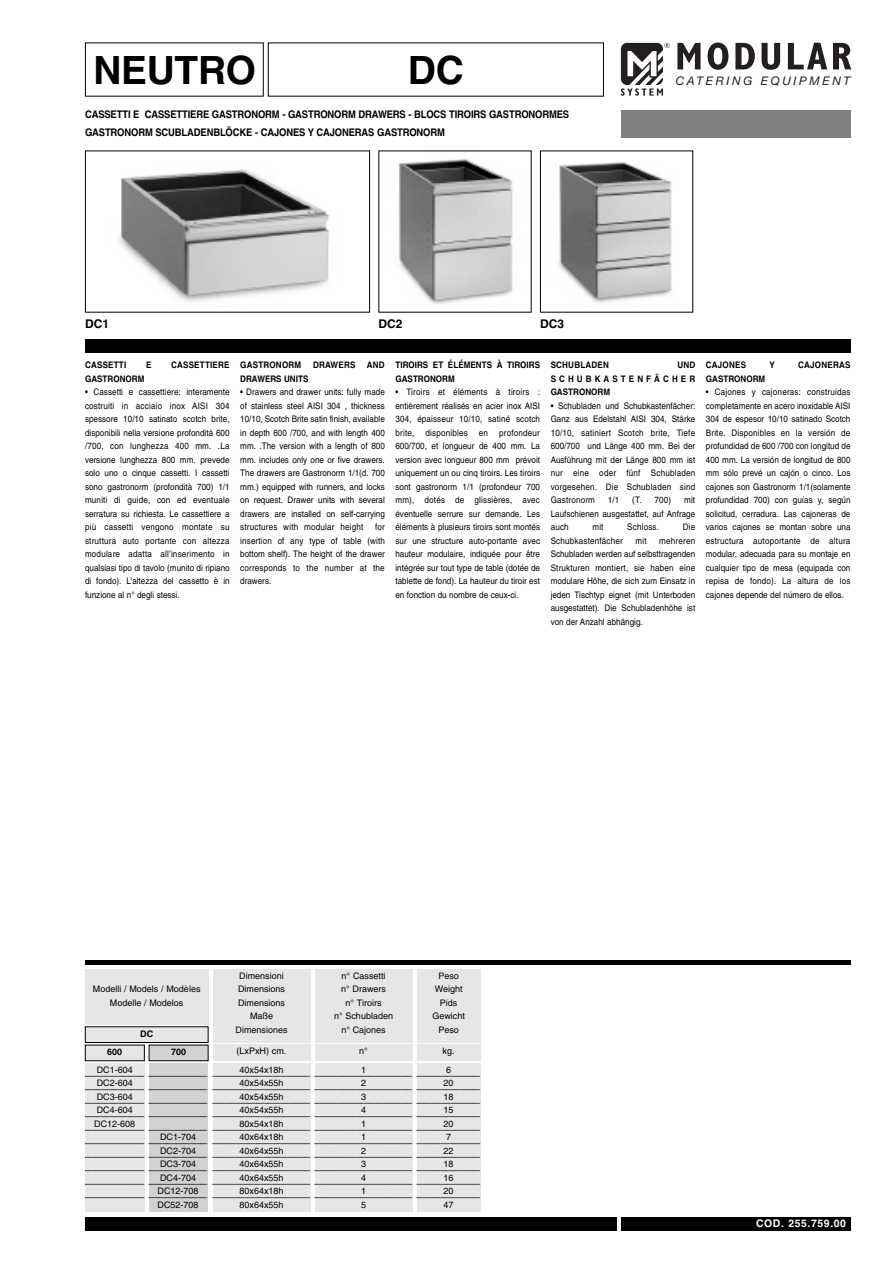
<style>
.page{position:relative;width:893px;height:1263px;background:#fff}
.page>*{position:absolute;margin:0;border:0;box-sizing:border-box;transform-origin:0 0}
.t1{font:700 39px "Helvetica";letter-spacing:-.01em;color:#000}
.t2{font:700 12px "Helvetica";color:#000}
.t3{font:italic 11.85px "Helvetica Neue";letter-spacing:.22em;color:#231f20}
.t4{font:700 10.5px/18px "Helvetica";letter-spacing:-.015em;color:#000;scale:.9 1}
.t5{font:700 10.5px "Helvetica";letter-spacing:.055em;color:#fff}
.t6{font:9px/13.5px "Helvetica";color:#000;text-align:justify;scale:.9 1}
.t7{font:9px/13.5px "Helvetica";color:#000;text-align:center}
.t8{font:700 9px/13.5px "Helvetica";letter-spacing:.02em;color:#000;text-align:justify;scale:.9 1}
.t9{font:700 9px/13.5px "Helvetica";color:#000;scale:.9 1}
.t10{font:9px "Helvetica";letter-spacing:.02em;color:#000;scale:.9 1}
.t11{font:700 9px "Helvetica";letter-spacing:.02em;color:#000}
</style>
<div class="page">
<div style="left:621px;top:110px;width:229px;height:27px;background:#808080"></div>
<svg style="left:677px;top:43px;width:24px;height:26px"></svg>
<svg style="left:708px;top:43px;width:20px;height:27px"></svg>
<svg style="left:735px;top:43px;width:20px;height:26px"></svg>
<svg style="left:762px;top:43px;width:18px;height:27px"></svg>
<svg style="left:788px;top:43px;width:39px;height:26px"></svg>
<svg style="left:833px;top:43px;width:18px;height:26px"></svg>
<svg style="left:621px;top:43px;width:49px;height:53px"></svg>
<div style="left:621px;top:1217px;width:229px;height:14px;background:#000"></div>
<div style="left:85px;top:1217px;width:532px;height:14px;background:#000"></div>
<div style="left:85px;top:340px;width:765px;height:13px;background:#000"></div>
<img style="left:119px;top:169px;width:211px;height:133px">
<div style="left:85px;top:151px;width:285px;height:162px;border:1px solid #000"></div>
<img style="left:399px;top:158px;width:114px;height:147px">
<img style="left:557px;top:162px;width:115px;height:141px">
<div style="left:85px;top:1027px;width:123px;height:15px;background:#e6e6e6"></div>
<div style="left:85px;top:1026px;width:123px;height:17px;border:1px solid #000"></div>
<div style="left:85px;top:1045px;width:59px;height:15px;background:#e6e6e6"></div>
<div style="left:149px;top:1045px;width:59px;height:15px;background:#d2d2d2"></div>
<div style="left:149px;top:1045px;width:59px;height:16px;border:1px solid #000"></div>
<div style="left:85px;top:1063px;width:60px;height:149px;background:#e6e6e6"></div>
<div style="left:149px;top:1063px;width:58px;height:149px;background:#d2d2d2"></div>
<div style="left:213px;top:1045px;width:97px;height:16px;background:#e6e6e6"></div>
<div style="left:213px;top:969px;width:97px;height:74px;background:#e6e6e6"></div>
<div style="left:85px;top:969px;width:123px;height:55px;background:#e6e6e6"></div>
<div style="left:213px;top:1063px;width:97px;height:149px;background:#e6e6e6"></div>
<div style="left:417px;top:1045px;width:63px;height:16px;background:#e6e6e6"></div>
<div style="left:417px;top:969px;width:63px;height:74px;background:#e6e6e6"></div>
<div style="left:417px;top:1063px;width:63px;height:149px;background:#e6e6e6"></div>
<hr style="left:85px;top:960px;width:765px;height:4px;background:#000">
<div style="left:315px;top:1045px;width:97px;height:16px;background:#e6e6e6"></div>
<div style="left:315px;top:969px;width:97px;height:74px;background:#e6e6e6"></div>
<div style="left:315px;top:1063px;width:97px;height:149px;background:#e6e6e6"></div>
<svg style="left:85px;top:1076px;width:396px;height:1px"></svg>
<svg style="left:85px;top:1089px;width:396px;height:1px"></svg>
<svg style="left:85px;top:1103px;width:396px;height:1px"></svg>
<svg style="left:85px;top:1116px;width:396px;height:1px"></svg>
<svg style="left:85px;top:1130px;width:396px;height:1px"></svg>
<svg style="left:85px;top:1143px;width:396px;height:1px"></svg>
<svg style="left:85px;top:1157px;width:396px;height:1px"></svg>
<svg style="left:85px;top:1170px;width:396px;height:1px"></svg>
<svg style="left:85px;top:1184px;width:396px;height:1px"></svg>
<svg style="left:85px;top:1197px;width:396px;height:1px"></svg>
<h1 class="t1" style="left:94px;top:55px;width:164px">NEUTRO</h1>
<h1 class="t1" style="left:408px;top:55px;width:58px">DC</h1>
<p class="t4" style="left:85px;top:106px;width:539px">CASSETTI E CASSETTIERE GASTRONORM - GASTRONORM DRAWERS - BLOCS TIROIRS GASTRONORMES<br>GASTRONORM SCUBLADENBLÖCKE - CAJONES Y CAJONERAS GASTRONORM</p>
<h2 class="t2" style="left:85px;top:319px;width:25px">DC1</h2>
<h2 class="t2" style="left:378px;top:319px;width:25px">DC2</h2>
<h2 class="t2" style="left:540px;top:319px;width:25px">DC3</h2>
<h3 class="t3" style="left:676px;top:77px;width:176px">CATERING EQUIPMENT</h3>
<p class="t8" style="left:85px;top:359px;width:47px">CASSETTI</p>
<p class="t8" style="left:146px;top:359px;width:8px">E</p>
<p class="t8" style="left:171px;top:359px;width:66px">CASSETTIERE</p>
<p class="t9" style="left:85px;top:372px;width:67px">GASTRONORM</p>
<p class="t6" style="left:85px;top:386px;width:162px">• Cassetti e cassettiere: interamente costruiti in acciaio inox AISI 304 spessore 10/10 satinato scotch brite, disponibili nella versione profondità 600 /700, con lunghezza 400 mm. .La versione lunghezza 800 mm. prevede solo uno o cinque cassetti. I cassetti sono gastronorm (profondità 700) 1/1 muniti di guide, con ed eventuale serratura su richiesta. Le cassettiere a più cassetti vengono montate su struttura auto portante con altezza modulare adatta all’inserimento in qualsiasi tipo di tavolo (munito di ripiano di fondo). L’altezza del cassetto è in funzione al n° degli stessi.</p>
<p class="t8" style="left:240px;top:359px;width:69px">GASTRONORM</p>
<p class="t8" style="left:313px;top:359px;width:49px">DRAWERS</p>
<p class="t8" style="left:367px;top:359px;width:21px">AND</p>
<p class="t9" style="left:240px;top:372px;width:77px">DRAWERS UNITS</p>
<p class="t6" style="left:240px;top:386px;width:162px">• Drawers and drawer units: fully made of stainless steel AISI 304 , thickness 10/10, Scotch Brite satin finish, available in depth 600 /700, and with length 400 mm. .The version with a length of 800 mm. includes only one or five drawers.<br>The drawers are Gastronorm 1/1(d. 700 mm.) equipped with runners, and locks on request. Drawer units with several drawers are installed on self-carrying structures with modular height</p>
<p class="t6" style="left:240px;top:521px;width:162px;text-indent:135px">for insertion of any type of table (with bottom shelf). The height of the drawer corresponds to the number at the drawers.</p>
<p class="t9" style="left:395px;top:359px;width:162px">TIROIRS ET ÉLÉMENTS À TIROIRS<br>GASTRONORM</p>
<p class="t6" style="left:395px;top:386px;width:162px">• Tiroirs et éléments à tiroirs : entièrement réalisés en acier inox AISI 304, épaisseur 10/10, satiné scotch brite, disponibles en profondeur 600/700, et longueur de 400 mm. La version avec longueur 800 mm prévoit uniquement un ou cinq tiroirs. Les tiroirs sont gastronorm 1/1 (profondeur 700 mm), dotés de glissières, avec éventuelle serrure sur demande. Les éléments à plusieurs tiroirs sont montés sur une structure auto-portante avec hauteur modulaire, indiquée pour être intégrée sur tout type de table (dotée de tablette de fond). La hauteur du tiroir est en fonction du nombre de ceux-ci.</p>
<p class="t8" style="left:551px;top:359px;width:66px">SCHUBLADEN</p>
<p class="t8" style="left:551px;top:359px;width:162px;text-indent:127px">UND SCHUBKASTENFÄCHER GASTRONORM</p>
<p class="t6" style="left:551px;top:399px;width:162px">• Schubladen und Schubkastenfächer:<br>Ganz aus Edelstahl AISI 304, Stärke 10/10, satiniert Scotch brite, Tiefe 600/700 und Länge 400 mm. Bei der Ausführung mit der Länge 800 mm ist nur eine oder fünf Schubladen vorgesehen. Die Schubladen sind Gastronorm</p>
<p class="t6" style="left:608px;top:494px;width:14px">1/1</p>
<p class="t6" style="left:632px;top:494px;width:45px">(T. 700)</p>
<p class="t6" style="left:551px;top:494px;width:162px;text-indent:133px">mit Laufschienen ausgestattet, auf Anfrage auch</p>
<p class="t6" style="left:592px;top:521px;width:14px">mit</p>
<p class="t10" style="left:627px;top:524px;width:37px">Schloss.</p>
<p class="t6" style="left:683px;top:521px;width:15px">Die</p>
<p class="t10" style="left:551px;top:537px;width:82px">Schubkastenfächer</p>
<p class="t6" style="left:635px;top:534px;width:14px">mit</p>
<p class="t6" style="left:551px;top:534px;width:162px;text-indent:109px">mehreren Schubladen werden auf selbsttragenden Strukturen montiert, sie haben eine modulare Höhe, die sich zum Einsatz in jeden Tischtyp eignet (mit Unterboden ausgestattet). Die Schubladenhöhe ist von der Anzahl abhängig.</p>
<p class="t8" style="left:706px;top:359px;width:46px">CAJONES</p>
<p class="t8" style="left:769px;top:359px;width:8px">Y</p>
<p class="t8" style="left:798px;top:359px;width:60px">CAJONERAS</p>
<p class="t9" style="left:706px;top:372px;width:67px">GASTRONORM</p>
<p class="t6" style="left:706px;top:386px;width:162px">• Cajones y cajoneras: construidas completamente en acero inoxidable AISI 304 de espesor 10/10 satinado Scotch Brite. Disponibles en la versión de profundidad de 600 /700 con longitud de 400 mm. La versión de longitud de 800 mm sólo prevé un cajón o cinco. Los cajones son Gastronorm 1/1(solamente profundidad 700) con guías y, según solicitud, cerradura. Las cajoneras de varios cajones se montan sobre una estructura autoportante de altura modular, adecuada para su montaje en cualquier tipo de mesa (equipada con repisa de fondo). La altura de los cajones depende del número de ellos.</p>
<p class="t7" style="left:93px;top:983px;width:109px">Modelli / Models / Modèles<br>Modelle / Modelos</p>
<p class="t11" style="left:140px;top:1030px;width:14px">DC</p>
<p class="t11" style="left:107px;top:1048px;width:17px">600</p>
<p class="t11" style="left:171px;top:1048px;width:17px">700</p>
<p class="t7" style="left:94px;top:1063px;width:43px;text-align:left">DC1-604<br>DC2-604<br>DC3-604<br>DC4-604<br>DC12-608</p>
<p class="t7" style="left:158px;top:1131px;width:43px;text-align:left">DC1-704<br>DC2-704<br>DC3-704<br>DC4-704<br>DC12-708<br>DC52-708</p>
<p class="t7" style="left:235px;top:969px;width:54px">Dimensioni<br>Dimensions<br>Dimensions<br>Maße<br>Dimensiones</p>
<p class="t7" style="left:237px;top:1045px;width:51px">(LxPxH) cm.</p>
<p class="t7" style="left:239px;top:1063px;width:46px;text-align:justify">40x54x18h 40x54x55h 40x54x55h 40x54x55h 80x54x18h 40x64x18h 40x64x55h 40x64x55h 40x64x55h 80x64x18h 80x64x55h</p>
<p class="t7" style="left:334px;top:969px;width:60px">n° Cassetti<br>n° Drawers<br>n° Tiroirs<br>n° Schubladen n° Cajones</p>
<p class="t7" style="left:361px;top:1063px;width:7px;text-align:justify">1<br>2<br>3<br>4<br>1<br>1<br>2<br>3<br>4<br>1<br>5</p>
<p class="t7" style="left:359px;top:1045px;width:10px">n°</p>
<p class="t7" style="left:432px;top:969px;width:34px">Peso<br>Weight<br>Pids<br>Gewicht<br>Peso</p>
<p class="t7" style="left:444px;top:1063px;width:12px;text-align:left">6<br>20<br>18<br>15<br>20<br>7<br>22<br>18<br>16<br>20<br>47</p>
<p class="t7" style="left:443px;top:1045px;width:14px">kg.</p>
<p class="t5" style="left:756px;top:1219px;width:92px">COD. 255.759.00</p>
</div>
